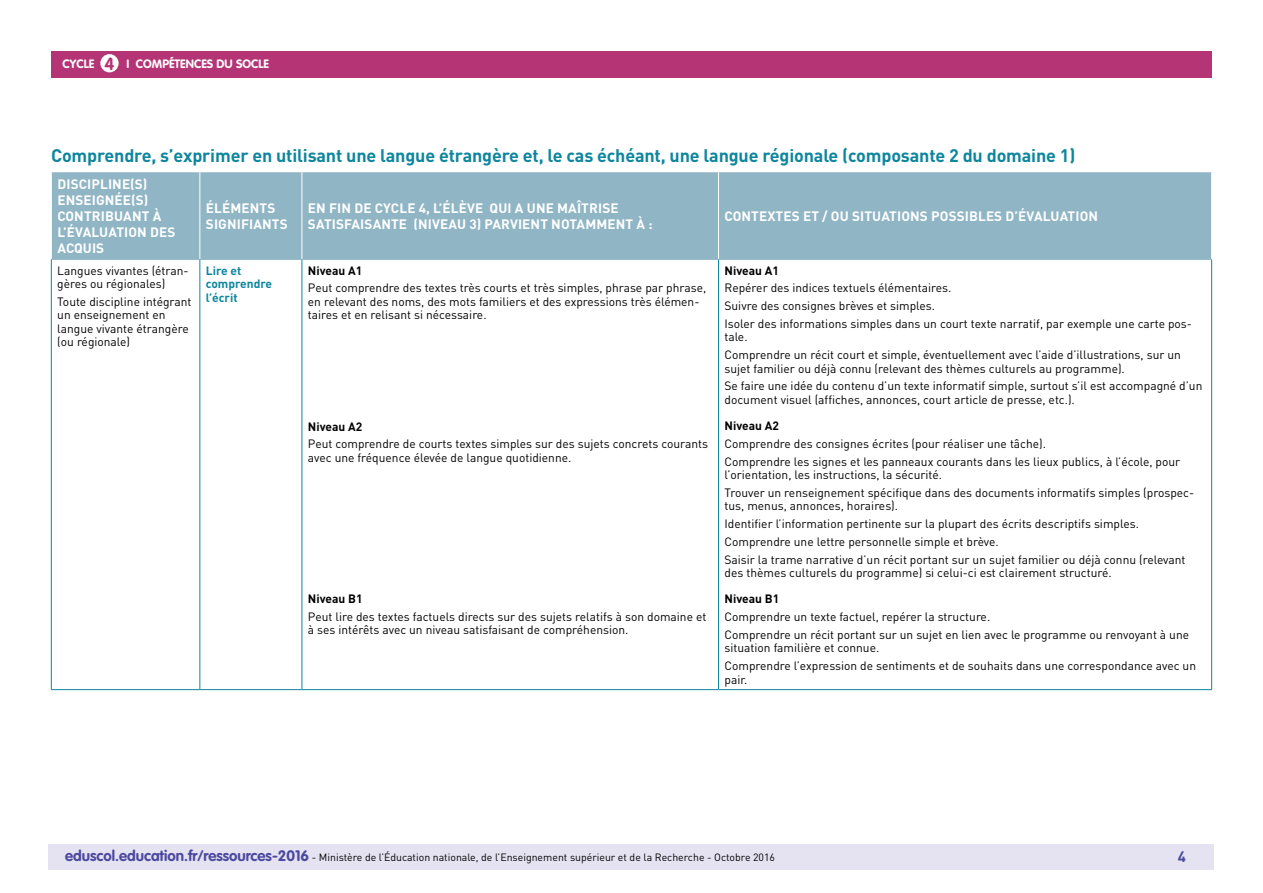
<style>
.page{position:relative;width:1263px;height:893px;background:#fff}
.page>*{position:absolute;margin:0;border:0;box-sizing:border-box;transform-origin:0 0}
._04_Titre_de_niveau{font:700 18px "DIN Pro";letter-spacing:-.01em;color:#0e869e}
.t1{font:700 17.25px "VAG Rounded Std";color:#b43476}
.t2{font:700 15px "DIN Pro";color:#4b499e}
.Titre_têtière_tablea{font:700 13.5px/16.2px "DIN Pro";letter-spacing:.01em;color:#fff}
.Texte_courant_tablea{font:12px/13.5px "DIN Pro";color:#000}
.Texte_gras_noir{font:700 12px "DIN Pro";color:#000}
.t3{font:700 12px "VAG Rounded Std";color:#fff}
.Texte_gras_bleu{font:700 12px/13.5px "DIN Pro";color:#0e869e}
.t4{font:10.5px "DIN Pro";color:#000}
.s1{font-family:"VAG Rounded Std";font-weight:700;font-size:15px;color:#4b499e}
</style>
<div class="page">
<div style="left:49px;top:844px;width:1165px;height:26px;background:#e5e3f2"></div>
<div style="left:51px;top:51px;width:1161px;height:27px;background:#b43476"></div>
<div style="left:100px;top:54px;width:19px;height:18px;background:#fff;border-radius:50%"></div>
<div style="left:52px;top:172px;width:1159px;height:87px;background:#90b5c5"></div>
<hr style="left:200px;top:172px;width:1px;height:87px;background:#fff">
<hr style="left:302px;top:172px;width:1px;height:87px;background:#fff">
<hr style="left:718px;top:172px;width:1px;height:87px;background:#fff">
<hr style="left:51px;top:259px;width:149px;height:1px;background:#90b5c5">
<hr style="left:200px;top:259px;width:102px;height:1px;background:#90b5c5">
<hr style="left:302px;top:259px;width:416px;height:1px;background:#90b5c5">
<hr style="left:718px;top:259px;width:494px;height:1px;background:#90b5c5">
<hr style="left:51px;top:260px;width:1px;height:429px;background:#0e869e">
<hr style="left:200px;top:260px;width:1px;height:429px;background:#0e869e">
<hr style="left:302px;top:260px;width:1px;height:429px;background:#0e869e">
<hr style="left:718px;top:260px;width:1px;height:429px;background:#0e869e">
<hr style="left:1211px;top:260px;width:1px;height:429px;background:#0e869e">
<hr style="left:51px;top:689px;width:149px;height:1px;background:#0e869e">
<hr style="left:200px;top:689px;width:102px;height:1px;background:#0e869e">
<hr style="left:302px;top:689px;width:416px;height:1px;background:#0e869e">
<hr style="left:718px;top:689px;width:494px;height:1px;background:#0e869e">
<p class="t3" style="left:63px;top:57px;width:33px">CYCLE</p>
<p class="t3" style="left:127px;top:57px;width:144px">I COMPÉTENCES DU SOCLE</p>
<h2 class="t1" style="left:105px;top:53px;width:11px">4</h2>
<p class="_04_Titre_de_niveau" style="left:51px;top:144px;width:1026px">Comprendre, s’exprimer en utilisant une langue étrangère et, le cas échéant, une langue régionale (composante 2 du domaine 1)</p>
<p class="Titre_têtière_tablea" style="left:57px;top:175px;width:120px">DISCIPLINE(S)<br>ENSEIGNÉE(S)<br>CONTRIBUANT À<br>L’ÉVALUATION DES<br>ACQUIS</p>
<p class="Titre_têtière_tablea" style="left:206px;top:199px;width:83px">ÉLÉMENTS<br>SIGNIFIANTS</p>
<p class="Titre_têtière_tablea" style="left:308px;top:199px;width:346px">EN FIN DE CYCLE 4, L’ÉLÈVE QUI A UNE MAÎTRISE<br>SATISFAISANTE (NIVEAU 3) PARVIENT NOTAMMENT À :</p>
<p class="Titre_têtière_tablea" style="left:724px;top:208px;width:375px">CONTEXTES ET / OU SITUATIONS POSSIBLES D’ÉVALUATION</p>
<p class="Texte_courant_tablea" style="left:57px;top:263px;width:133px">Langues vivantes (étran&shy;gères ou régionales)</p>
<p class="Texte_courant_tablea" style="left:57px;top:294px;width:136px">Toute discipline intégrant un enseignement en langue vivante étrangère (ou régionale)</p>
<p class="Texte_gras_bleu" style="left:206px;top:263px;width:68px">Lire et comprendre l’écrit</p>
<p class="Texte_gras_noir" style="left:308px;top:262px;width:56px">Niveau A1</p>
<p class="Texte_courant_tablea" style="left:308px;top:281px;width:400px">Peut comprendre des textes très courts et très simples, phrase par phrase, en relevant des noms, des mots familiers et des expressions très élémen&shy;taires et en relisant si nécessaire.</p>
<p class="Texte_gras_noir" style="left:308px;top:418px;width:56px">Niveau A2</p>
<p class="Texte_courant_tablea" style="left:308px;top:437px;width:402px">Peut comprendre de courts textes simples sur des sujets concrets courants avec une fréquence élevée de langue quotidienne.</p>
<p class="Texte_gras_noir" style="left:308px;top:591px;width:56px">Niveau B1</p>
<p class="Texte_courant_tablea" style="left:308px;top:609px;width:400px">Peut lire des textes factuels directs sur des sujets relatifs à son domaine et à ses intérêts avec un niveau satisfaisant de compréhension.</p>
<p class="Texte_gras_noir" style="left:724px;top:262px;width:56px">Niveau A1</p>
<p class="Texte_courant_tablea" style="left:724px;top:281px;width:228px">Repérer des indices textuels élémentaires.</p>
<p class="Texte_courant_tablea" style="left:724px;top:299px;width:212px">Suivre des consignes brèves et simples.</p>
<p class="Texte_courant_tablea" style="left:724px;top:316px;width:469px">Isoler des informations simples dans un court texte narratif, par exemple une carte pos&shy;tale.</p>
<p class="Texte_courant_tablea" style="left:724px;top:348px;width:458px">Comprendre un récit court et simple, éventuellement avec l’aide d’illustrations, sur un sujet familier ou déjà connu (relevant des thèmes culturels au programme).</p>
<p class="Texte_courant_tablea" style="left:724px;top:379px;width:479px">Se faire une idée du contenu d’un texte informatif simple, surtout s’il est accompagné d’un document visuel (affiches, annonces, court article de presse, etc.).</p>
<p class="Texte_gras_noir" style="left:724px;top:418px;width:56px">Niveau A2</p>
<p class="Texte_courant_tablea" style="left:724px;top:436px;width:323px">Comprendre des consignes écrites (pour réaliser une tâche).</p>
<p class="Texte_courant_tablea" style="left:724px;top:454px;width:457px">Comprendre les signes et les panneaux courants dans les lieux publics, à l’école, pour l’orientation, les instructions, la sécurité.</p>
<p class="Texte_courant_tablea" style="left:724px;top:485px;width:471px">Trouver un renseignement spécifique dans des documents informatifs simples (prospec&shy;tus, menus, annonces, horaires).</p>
<p class="Texte_courant_tablea" style="left:724px;top:517px;width:416px">Identifier l’information pertinente sur la plupart des écrits descriptifs simples.</p>
<p class="Texte_courant_tablea" style="left:724px;top:534px;width:276px">Comprendre une lettre personnelle simple et brève.</p>
<p class="Texte_courant_tablea" style="left:724px;top:552px;width:463px">Saisir la trame narrative d’un récit portant sur un sujet familier ou déjà connu (relevant des thèmes culturels du programme) si celui-ci est clairement structuré.</p>
<p class="Texte_gras_noir" style="left:724px;top:591px;width:56px">Niveau B1</p>
<p class="Texte_courant_tablea" style="left:724px;top:610px;width:267px">Comprendre un texte factuel, repérer la structure.</p>
<p class="Texte_courant_tablea" style="left:724px;top:627px;width:466px">Comprendre un récit portant sur un sujet en lien avec le programme ou renvoyant à une situation familière et connue.</p>
<p class="Texte_courant_tablea" style="left:724px;top:659px;width:473px">Comprendre l’expression de sentiments et de souhaits dans une correspondance avec un pair.</p>
<p class="t4" style="left:65px;top:850px;width:711px"><span class="s1">eduscol.education.fr/ressources-2016</span> - Ministère de l’Éducation nationale, de l’Enseignement supérieur et de la Recherche - Octobre 2016</p>
<p class="t2" style="left:1178px;top:846px;width:10px">4</p>
</div>
